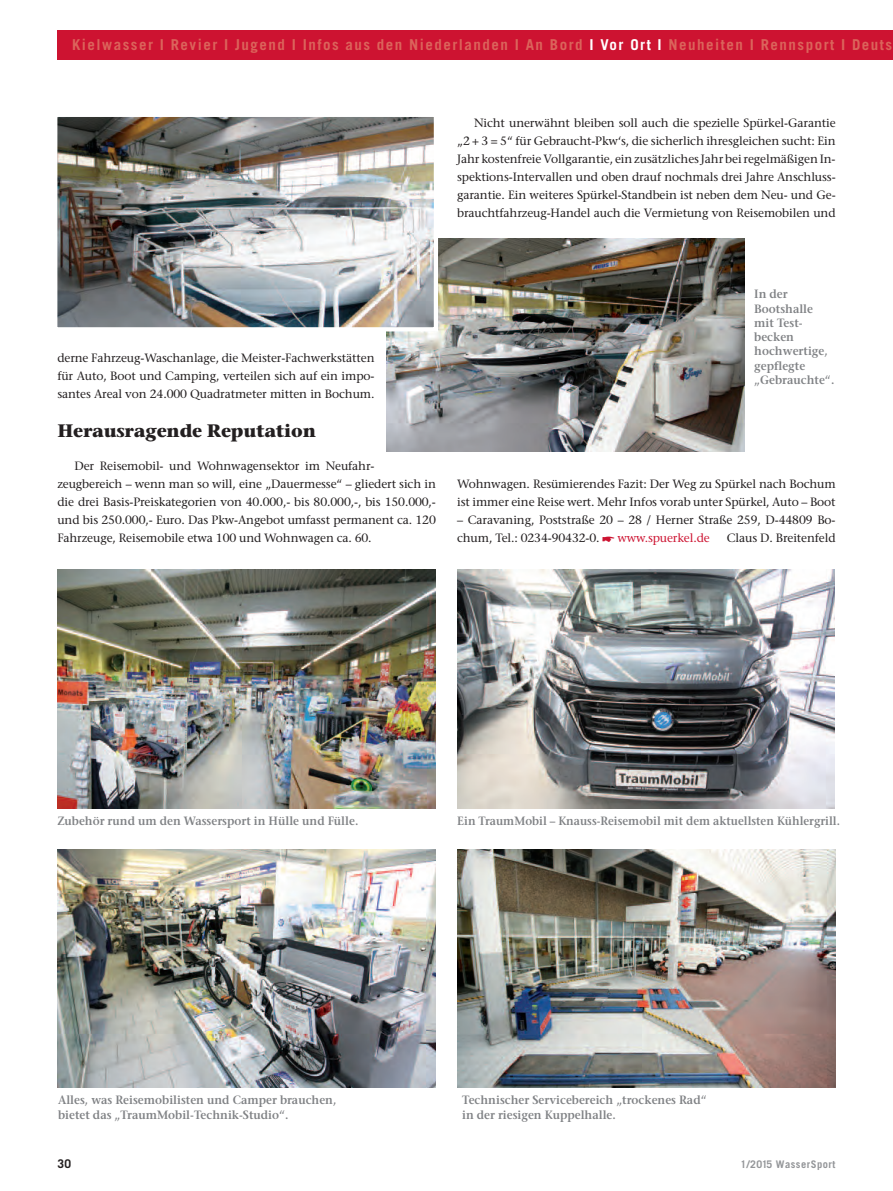
<style>
.page{position:relative;width:893px;height:1191px;background:#fff}
.page>*{position:absolute;margin:0;border:0;box-sizing:border-box;transform-origin:0 0}
.t1{font:700 18px "Stone Serif";letter-spacing:-.01em;color:#231f20}
.t2{font:700 15px "Trade Gothic";letter-spacing:.1em;color:#db645b}
.t3{font:12px/18px "Stone Serif";letter-spacing:-.01em;color:#231f20}
.t4{font:600 12px/14.2px "Stone Serif";color:#808285;scale:.95 1}
.t5{font:600 12px "Stone Serif";color:#808285;scale:.93 1}
.t6{font:12px "Stone Serif";letter-spacing:-.01em;color:#cd1331}
.t7{font:700 12px "Trade Gothic";color:#231f20}
.t8{font:700 10.5px "Trade Gothic";letter-spacing:.045em;color:#939598}
.s1{color:#fff}
</style>
<div class="page">
<div style="left:57px;top:30px;width:836px;height:30px;background:#cd1331"></div>
<img style="left:386px;top:239px;width:358px;height:212px">
<img style="left:457px;top:570px;width:378px;height:238px">
<img style="left:457px;top:849px;width:379px;height:238px">
<img style="left:57px;top:849px;width:379px;height:238px">
<img style="left:57px;top:570px;width:379px;height:238px">
<img style="left:58px;top:118px;width:375px;height:208px">
<div style="left:53px;top:113px;width:385px;height:218px;border:4px solid #fff"></div>
<p class="t2" style="left:72px;top:39px;width:822px">Kielwasser I Revier I Jugend I Infos aus den Niederlanden I An Bord <span class="s1">I Vor Ort I</span> Neuheiten I Rennsport I Deuts</p>
<p class="t3" style="left:457px;top:116px;width:380px;text-align:justify;text-indent:17px">Nicht unerwähnt bleiben soll auch die spezielle Spürkel-Garantie „2 + 3 = 5“ für Gebraucht-Pkw‘s, die sicherlich ihresgleichen sucht: Ein Jahr kostenfreie Vollgarantie, ein zusätzliches Jahr bei regelmäßigen In&shy;spektions-Intervallen und oben drauf nochmals drei Jahre Anschluss - garantie. Ein weiteres Spürkel-Standbein ist neben dem Neu- und Ge&shy;brauchtfahrzeug-Handel auch die Vermietung von Reisemobilen und</p>
<p class="t3" style="left:57px;top:350px;width:319px;text-align:justify">derne Fahrzeug-Waschanlage, die Meister-Fachwerkstätten für Auto, Boot und Camping, verteilen sich auf ein impo&shy;santes Areal von 24.000 Quadratmeter mitten in Bochum.</p>
<h1 class="t1" style="left:57px;top:423px;width:260px">Herausragende Reputation</h1>
<p class="t3" style="left:57px;top:458px;width:380px;text-indent:17px">Der Reisemobil- und Wohnwagensektor im Neufahr&shy;zeugbereich – wenn man so will, eine „Dauermesse“ – gliedert sich in die drei Basis-Preiskategorien von 40.000,- bis 80.000,-, bis 150.000,- und bis 250.000,- Euro. Das Pkw-Angebot umfasst permanent ca. 120<br>Fahrzeuge, Reisemobile etwa 100 und Wohnwagen ca. 60.</p>
<p class="t4" style="left:754px;top:288px;width:86px">In der<br>Bootshalle mit Test - becken hochwertige, gepflegte „Gebrauchte“.</p>
<p class="t3" style="left:457px;top:476px;width:380px">Wohnwagen. Resümierendes Fazit: Der Weg zu Spürkel nach Bochum ist immer eine Reise wert. Mehr Infos vorab unter Spürkel, Auto – Boot</p>
<p class="t3" style="left:457px;top:512px;width:380px">– Caravaning, Poststraße 20 – 28 / Herner Straße 259, D-44809 Bo&shy;chum, Tel.: 0234-90432-0.</p>
<p class="t6" style="left:617px;top:533px;width:94px">www.spuerkel.de</p>
<p class="t3" style="left:727px;top:530px;width:110px">Claus D. Breitenfeld</p>
<p class="t4" style="left:57px;top:815px;width:318px">Zubehör rund um den Wassersport in Hülle und Fülle.</p>
<p class="t5" style="left:457px;top:816px;width:413px">Ein TraumMobil – Knauss-Reisemobil mit dem aktuellsten Kühlergrill.</p>
<p class="t4" style="left:58px;top:1094px;width:294px">Alles, was Reisemobilisten und Camper brauchen, bietet das „TraumMobil-Technik-Studio“.</p>
<p class="t4" style="left:462px;top:1094px;width:259px">Technischer Servicebereich „trockenes Rad“ in der riesigen Kuppelhalle.</p>
<p class="t7" style="left:57px;top:1159px;width:15px">30</p>
<p class="t8" style="left:740px;top:1160px;width:97px">1/2015 WasserSport</p>
</div>
